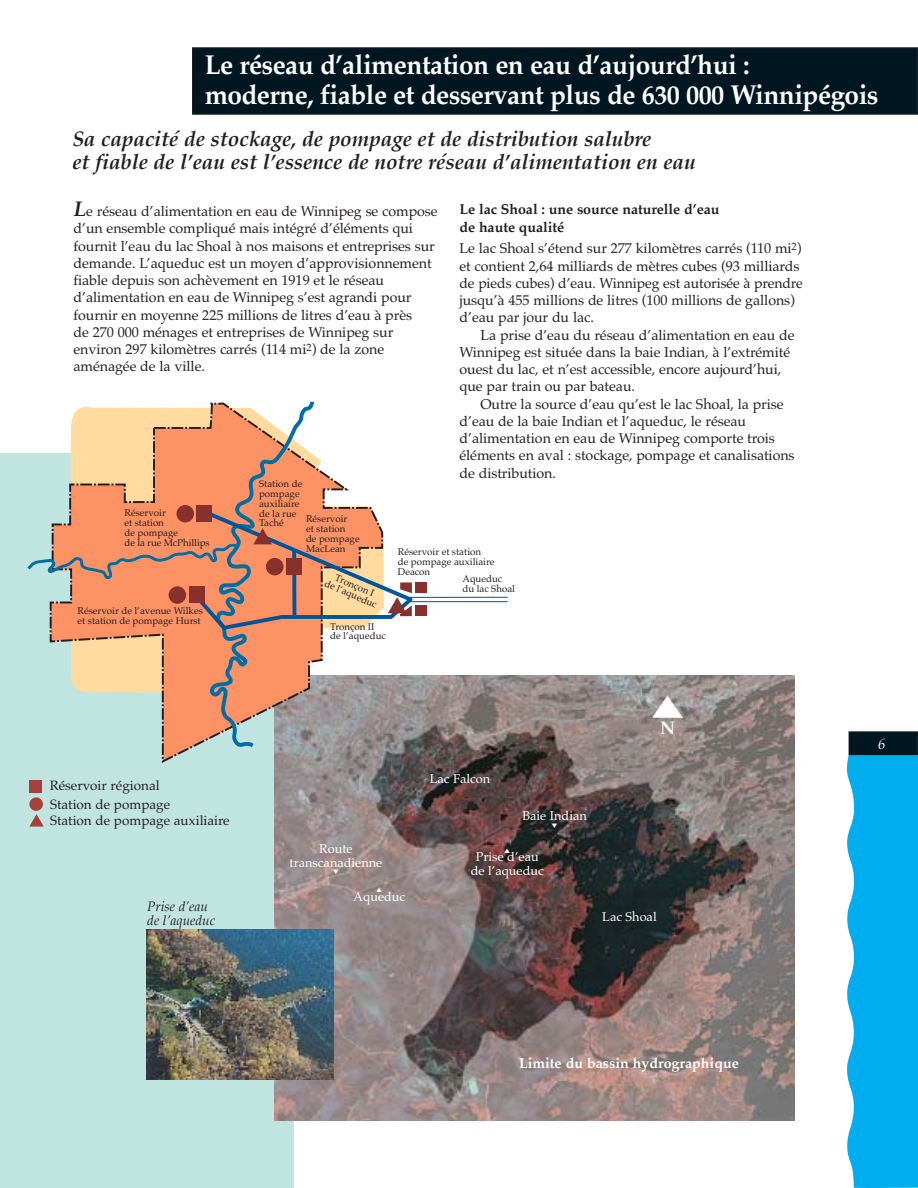
<style>
.page{position:relative;width:918px;height:1188px;background:#fff}
.page>*{position:absolute;margin:0;border:0;box-sizing:border-box;transform-origin:0 0}
.t1{font:700 27px/30px "Palatino";letter-spacing:-.02em;color:#fff}
.t2{font:22.5px "Universal Newswith Comm Pi";color:#fff;scale:1.4 1}
.t3{font:italic 700 21px/22.5px "Palatino";letter-spacing:-.005em;color:#231f20}
.t4{font:700 18px "Palatino";color:#fff}
.t5{font:italic 15px "Palatino";color:#fff}
.t6{font:14.25px/17.2px "Palatino";letter-spacing:-.005em;color:#231f20}
.t7{font:700 14.25px/17.2px "Palatino";letter-spacing:-.005em;color:#231f20}
.t8{font:700 14.25px "Palatino";color:#fff}
.t9{font:13.5px/18.3px "Palatino";color:#231f20}
.t10{font:italic 13.5px/13.5px "Palatino";color:#231f20}
.t11{font:12.75px/13.5px "Palatino";color:#fff;text-align:center}
.t12{font:9.75px/9.8px "Palatino";color:#231f20}
.t13{font:4.5px "Universal Newswith Comm Pi";color:#fff;scale:1.2 1}
.s1{font-weight:700;font-style:italic;font-size:21px}
</style>
<div class="page">
<div style="left:0;top:453px;width:293px;height:735px;background:#c0e5e1"></div>
<div style="left:850px;top:732px;width:67px;height:23px;background:#001722"></div>
<div style="left:849px;top:731px;width:69px;height:25px;border:1px solid #231f20"></div>
<div style="left:193px;top:48px;width:724px;height:66px;background:#001722"></div>
<div style="left:192px;top:47px;width:726px;height:68px;border:1px solid #231f20"></div>
<div style="left:29px;top:797px;width:14px;height:14px;background:#a44138;border-radius:50%"></div>
<div style="left:30px;top:781px;width:12px;height:12px;background:#a44138"></div>
<svg style="left:29px;top:814px;width:15px;height:13px"></svg>
<img style="left:274px;top:675px;width:520px;height:445px">
<svg style="left:161px;top:755px;width:223px;height:10px"></svg>
<div style="left:415px;top:582px;width:12px;height:11px;background:#87312d"></div>
<hr style="left:410px;top:601px;width:98px;height:1px;background:#005499">
<hr style="left:409px;top:597px;width:99px;height:1px;background:#005499">
<div style="left:415px;top:605px;width:12px;height:11px;background:#87312d"></div>
<svg style="left:27px;top:401px;width:391px;height:354px"></svg>
<img style="left:146px;top:930px;width:188px;height:150px">
<div style="left:847px;top:756px;width:71px;height:432px;background:#00aeef"></div>
<svg style="left:552px;top:824px;width:5px;height:4px"></svg>
<svg style="left:333px;top:870px;width:6px;height:4px"></svg>
<h1 class="t1" style="left:205px;top:52px;width:675px">Le réseau d’alimentation en eau d’aujourd’hui :<br>moderne, fiable et desservant plus de 630 000 Winnipégois</h1>
<h3 class="t3" style="left:72px;top:129px;width:625px">Sa capacité de stockage, de pompage et de distribution salubre<br>et fiable de l’eau est l’essence de notre réseau d’alimentation en eau</h3>
<p class="t6" style="left:73px;top:204px;width:366px"><span class="s1">L</span>e réseau d’alimentation en eau de Winnipeg se compose d’un ensemble compliqué mais intégré d’éléments qui fournit l’eau du lac Shoal à nos maisons et entreprises sur demande. L’aqueduc est un moyen d’approvisionnement fiable depuis son achèvement en 1919 et le réseau d’alimentation en eau de Winnipeg s’est agrandi pour fournir en moyenne 225 millions de litres d’eau à près<br>de 270 000 ménages et entreprises de Winnipeg sur environ 297 kilomètres carrés (114 mi<sup>2</sup>) de la zone aménagée de la ville.</p>
<p class="t7" style="left:459px;top:202px;width:261px">Le lac Shoal : une source naturelle d’eau de haute qualité</p>
<p class="t6" style="left:459px;top:242px;width:345px">Le lac Shoal s’étend sur 277 kilomètres carrés (110 mi<sup>2</sup>) et contient 2,64 milliards de mètres cubes (93 milliards de pieds cubes) d’eau. Winnipeg est autorisée à prendre jusqu’à 455 millions de litres (100 millions de gallons) d’eau par jour du lac.</p>
<p class="t6" style="left:459px;top:328px;width:337px;text-indent:21px">La prise d’eau du réseau d’alimentation en eau de Winnipeg est située dans la baie Indian, à l’extrémité ouest du lac, et n’est accessible, encore aujourd’hui, que par train ou par bateau.</p>
<p class="t6" style="left:459px;top:397px;width:337px;text-indent:21px">Outre la source d’eau qu’est le lac Shoal, la prise d’eau de la baie Indian et l’aqueduc, le réseau d’alimentation en eau de Winnipeg comporte trois éléments en aval : stockage, pompage et canalisations de distribution.</p>
<p class="t12" style="left:124px;top:509px;width:87px">Réservoir<br>et station<br>de pompage<br>de la rue McPhillips</p>
<p class="t12" style="left:78px;top:607px;width:127px">Réservoir de l’avenue Wilkes et station de pompage Hurst</p>
<p class="t9" style="left:50px;top:778px;width:122px">Réservoir régional<br>Station de pompage</p>
<p class="t9" style="left:50px;top:813px;width:181px">Station de pompage auxiliaire</p>
<p class="t10" style="left:147px;top:901px;width:69px">Prise d’eau de l’aqueduc</p>
<p class="t12" style="left:259px;top:480px;width:45px">Station de pompage auxiliaire de la rue<br>Taché</p>
<p class="t12" style="left:306px;top:515px;width:55px">Réservoir<br>et station<br>de pompage<br>MacLean</p>
<p class="t12" style="left:330px;top:571px;width:57px;text-align:center;rotate:23deg">Tronçon I<br>de l’aqueduc</p>
<p class="t12" style="left:330px;top:623px;width:57px">Tronçon II de l’aqueduc</p>
<p class="t12" style="left:398px;top:548px;width:98px">Réservoir et station<br>de pompage auxiliaire<br>Deacon</p>
<p class="t12" style="left:462px;top:575px;width:54px">Aqueduc du lac Shoal</p>
<p class="t11" style="left:290px;top:844px;width:94px">Route transcanadienne</p>
<p class="t13" style="left:377px;top:888px;width:6px">-</p>
<p class="t11" style="left:353px;top:892px;width:53px">Aqueduc</p>
<p class="t11" style="left:430px;top:773px;width:62px">Lac Falcon</p>
<p class="t11" style="left:522px;top:811px;width:66px">Baie Indian</p>
<p class="t13" style="left:505px;top:848px;width:6px">-</p>
<p class="t11" style="left:471px;top:852px;width:75px">Prise d’eau de l’aqueduc</p>
<h2 class="t2" style="left:652px;top:696px;width:24px">-</h2>
<p class="t4" style="left:660px;top:720px;width:16px">N</p>
<p class="t11" style="left:602px;top:911px;width:56px">Lac Shoal</p>
<p class="t8" style="left:519px;top:1057px;width:221px">Limite du bassin hydrographique</p>
<p class="t5" style="left:878px;top:736px;width:9px">6</p>
</div>
